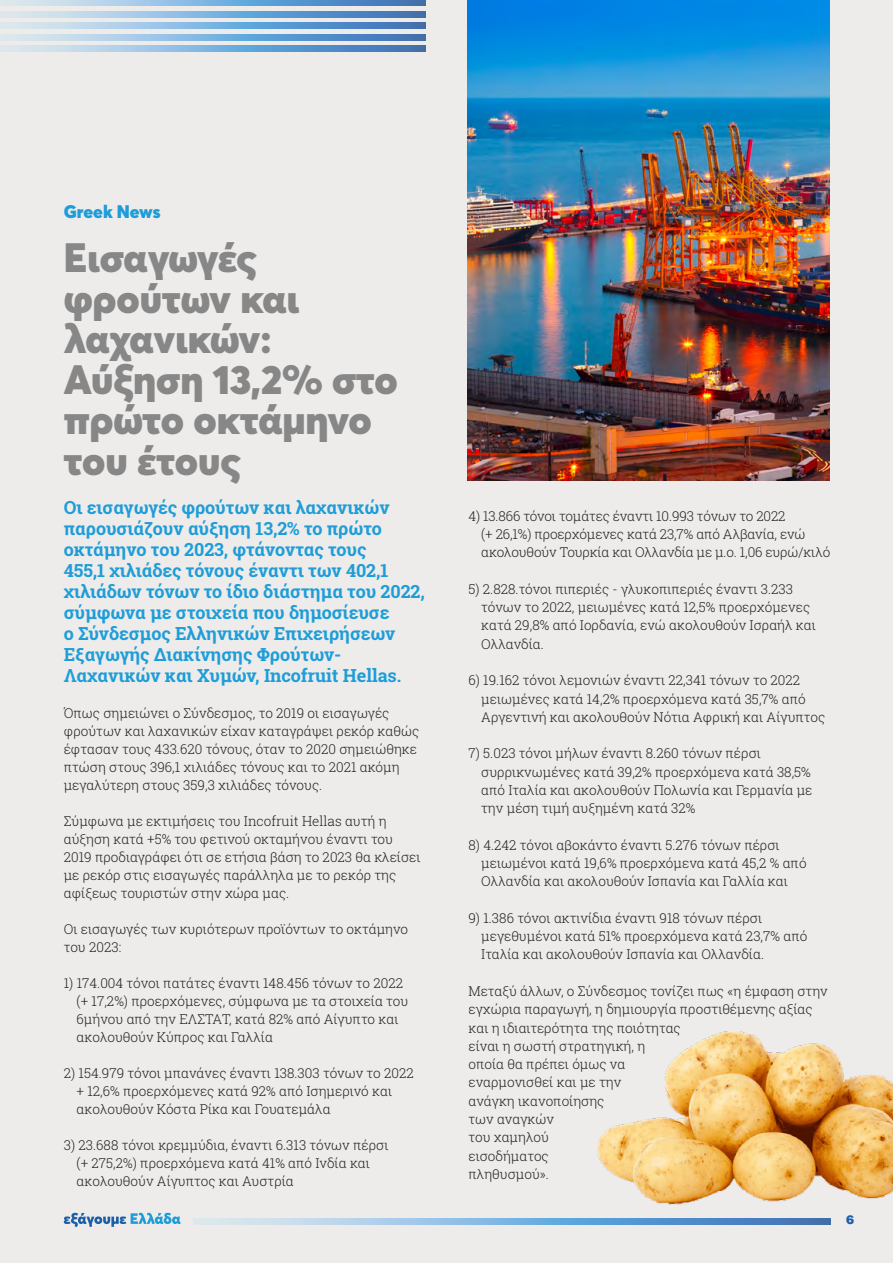
<style>
.page{position:relative;width:893px;height:1263px;background:#edeceb}
.page>*{position:absolute;margin:0;border:0;box-sizing:border-box;transform-origin:0 0}
.t1{font:900 40.5px/40.5px "Averta";letter-spacing:-.005em;color:#888787}
.t2{font:700 18px/21px "Roboto Slab";letter-spacing:-.005em;color:#1e9dd8}
.t3{font:900 18px "Averta";color:#1e9dd8}
.t4{font:300 13.5px/18.3px "Roboto Slab";color:#231f20}
.t5{font:900 12px "UB Helvetica";color:#1b5fa9}
</style>
<div class="page">
<svg style="left:0;top:0;width:426px;height:6px;background:#83b0d9"></svg>
<svg style="left:0;top:23px;width:426px;height:6px;background:#83b0d9"></svg>
<svg style="left:0;top:46px;width:426px;height:5px;background:#83b0d9"></svg>
<svg style="left:0;top:11px;width:426px;height:6px;background:#83b0d9"></svg>
<svg style="left:0;top:34px;width:426px;height:6px;background:#83b0d9"></svg>
<svg style="left:64px;top:1213px;width:117px;height:14px"></svg>
<svg style="left:194px;top:1219px;width:637px;height:5px;background:#83b0d9"></svg>
<img style="left:468px;top:0;width:361px;height:480px">
<img style="left:597px;top:1031px;width:296px;height:174px">
<h2 class="t3" style="left:64px;top:200px;width:98px">Greek News</h2>
<h1 class="t1" style="left:64px;top:237px;width:336px">Εισαγωγές φρούτων και λαχανικών:<br>Αύξηση 13,2% στο πρώτο οκτάμηνο του έτους</h1>
<p class="t2" style="left:64px;top:497px;width:363px">Οι εισαγωγές φρούτων και λαχανικών παρουσιάζουν αύξηση 13,2% το πρώτο οκτάμηνο του 2023, φτάνοντας τους<br>455,1 χιλιάδες τόνους έναντι των 402,1 χιλιάδων τόνων το ίδιο διάστημα του 2022, σύμφωνα με στοιχεία που δημοσίευσε<br>ο Σύνδεσμος Ελληνικών Επιχειρήσεων Εξαγωγής Διακίνησης Φρούτων-Λαχανικών και Χυμών, Incofruit Hellas.</p>
<p class="t4" style="left:64px;top:704px;width:357px">Όπως σημειώνει ο Σύνδεσμος, το 2019 οι εισαγωγές φρούτων και λαχανικών είχαν καταγράψει ρεκόρ καθώς έφτασαν τους 433.620 τόνους, όταν το 2020 σημειώθηκε πτώση στους 396,1 χιλιάδες τόνους και το 2021 ακόμη μεγαλύτερη στους 359,3 χιλιάδες τόνους.</p>
<p class="t4" style="left:64px;top:812px;width:358px">Σύμφωνα με εκτιμήσεις του Incofruit Hellas αυτή η αύξηση κατά +5% του φετινού οκταμήνου έναντι του 2019 προδιαγράφει ότι σε ετήσια βάση το 2023 θα κλείσει με ρεκόρ στις εισαγωγές παράλληλα με το ρεκόρ της αφίξεως τουριστών στην χώρα μας.</p>
<p class="t4" style="left:64px;top:920px;width:346px">Οι εισαγωγές των κυριότερων προϊόντων το οκτάμηνο του 2023:</p>
<p class="t4" style="left:77px;top:974px;width:333px;text-indent:-13px">1) 174.004 τόνοι πατάτες έναντι 148.456 τόνων το 2022 (+ 17,2%) προερχόμενες, σύμφωνα με τα στοιχεία του 6μήνου από την ΕΛΣΤΑΤ, κατά 82% από Αίγυπτο και ακολουθούν Κύπρος και Γαλλία</p>
<p class="t4" style="left:77px;top:1064px;width:339px;text-indent:-13px">2) 154.979 τόνοι μπανάνες έναντι 138.303 τόνων το 2022 + 12,6% προερχόμενες κατά 92% από Ισημερινό και ακολουθούν Κόστα Ρίκα και Γουατεμάλα</p>
<p class="t4" style="left:77px;top:1136px;width:313px;text-indent:-13px">3) 23.688 τόνοι κρεμμύδια, έναντι 6.313 τόνων πέρσι (+ 275,2%) προερχόμενα κατά 41% από Ινδία και ακολουθούν Αίγυπτος και Αυστρία</p>
<p class="t4" style="left:481px;top:506px;width:351px;text-indent:-13px">4) 13.866 τόνοι τομάτες έναντι 10.993 τόνων το 2022<br>(+ 26,1%) προερχόμενες κατά 23,7% από Αλβανία, ενώ ακολουθούν Τουρκία και Ολλανδία με μ.ο. 1,06 ευρώ/κιλό</p>
<p class="t4" style="left:481px;top:579px;width:336px;text-indent:-13px">5) 2.828.τόνοι πιπεριές - γλυκοπιπεριές έναντι 3.233 τόνων το 2022, μειωμένες κατά 12,5% προερχόμενες κατά 29,8% από Ιορδανία, ενώ ακολουθούν Ισραήλ και Ολλανδία.</p>
<p class="t4" style="left:481px;top:671px;width:346px;text-indent:-13px">6) 19.162 τόνοι λεμονιών έναντι 22,341 τόνων το 2022 μειωμένες κατά 14,2% προερχόμενα κατά 35,7% από<br>Αργεντινή και ακολουθούν Νότια Αφρική και Αίγυπτος</p>
<p class="t4" style="left:481px;top:744px;width:333px;text-indent:-13px">7) 5.023 τόνοι μήλων έναντι 8.260 τόνων πέρσι συρρικνωμένες κατά 39,2% προερχόμενα κατά 38,5% από Ιταλία και ακολουθούν Πολωνία και Γερμανία με την μέση τιμή αυξημένη κατά 32%</p>
<p class="t4" style="left:481px;top:835px;width:327px;text-indent:-13px">8) 4.242 τόνοι αβοκάντο έναντι 5.276 τόνων πέρσι μειωμένοι κατά 19,6% προερχόμενα κατά 45,2 % από<br>Ολλανδία και ακολουθούν Ισπανία και Γαλλία και</p>
<p class="t4" style="left:481px;top:908px;width:328px;text-indent:-13px">9) 1.386 τόνοι ακτινίδια έναντι 918 τόνων πέρσι μεγεθυμένοι κατά 51% προερχόμενα κατά 23,7% από<br>Ιταλία και ακολουθούν Ισπανία και Ολλανδία.</p>
<p class="t4" style="left:468px;top:981px;width:361px">Μεταξύ άλλων, ο Σύνδεσμος τονίζει πως «η έμφαση στην εγχώρια παραγωγή, η δημιουργία προστιθέμενης αξίας και η ιδιαιτερότητα της ποιότητας<br>είναι η σωστή στρατηγική, η<br>οποία θα πρέπει όμως να<br>εναρμονισθεί και με την<br>ανάγκη ικανοποίησης<br>των αναγκών<br>του χαμηλού<br>εισοδήματος<br>πληθυσμού».</p>
<p class="t5" style="left:846px;top:1212px;width:10px">6</p>
</div>
